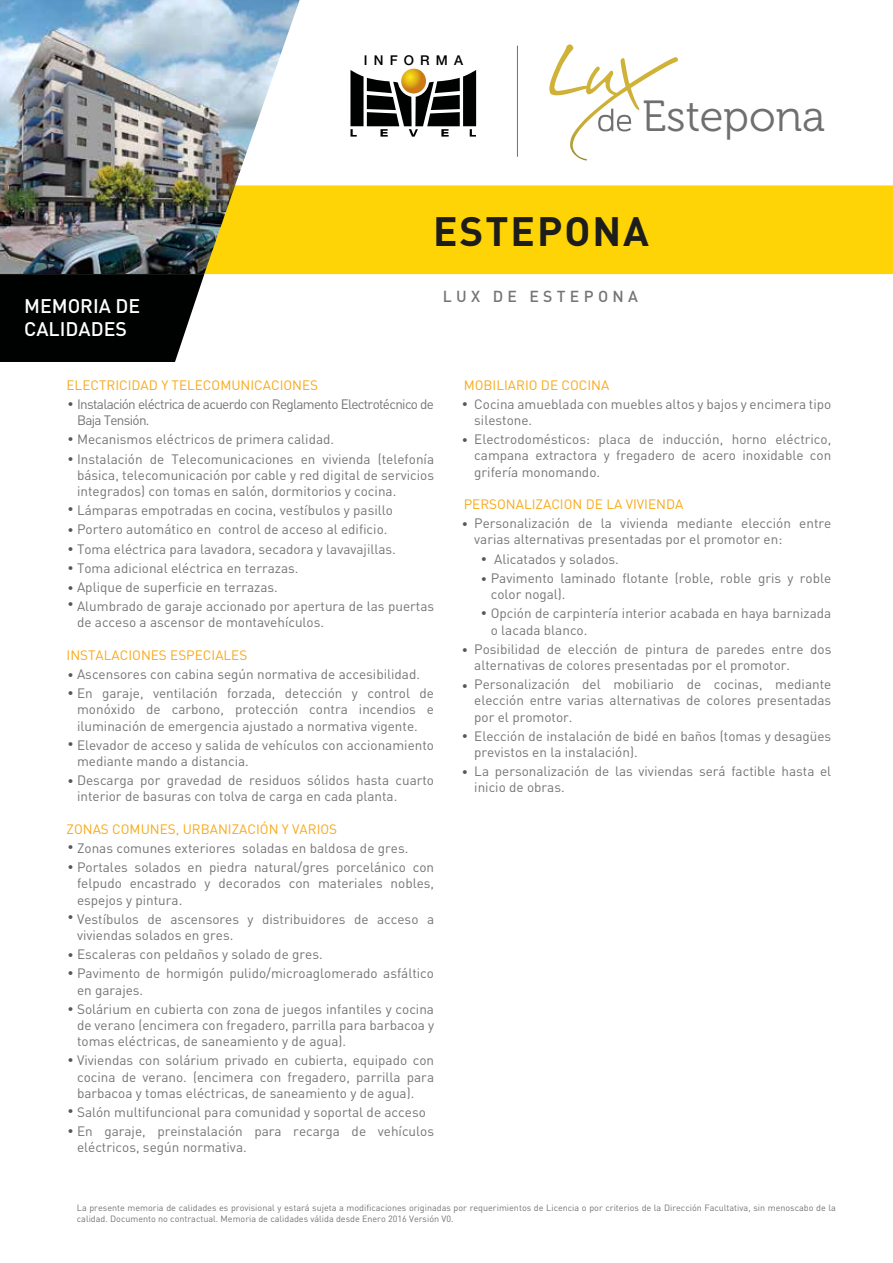
<style>
.page{position:relative;width:893px;height:1263px;background:#fff}
.page>*{position:absolute;margin:0;border:0;box-sizing:border-box;transform-origin:0 0}
.t1{font:43.5px "Museo 300";color:#706f6f}
.t2{font:700 40.5px "DIN Pro";letter-spacing:.05em;color:#1d1d1b}
.t3{font:500 19.5px/23.4px "DIN Pro";color:#fff}
.t4{font:500 15.75px "DIN Pro";letter-spacing:.275em;color:#767376}
.t5{font:13.5px/16.2px "DIN Pro";color:#767376}
.t6{font:13.5px "DIN Pro";color:#f8a917}
.t7{font:13.5px/16.2px "DIN Pro";letter-spacing:-.05em;color:#767376}
.t8{font:500 13.5px "Helvetica Neue LT Std";letter-spacing:.455em;color:#000101}
.t9{font:11.85px/19.8px "DIN Pro";color:#57565b}
.t10{font:9px/10.8px "DIN Pro";color:#767376}
</style>
<div class="page">
<div style="left:300px;top:185px;width:593px;height:89px;background:#ffd406"></div>
<img style="left:0;top:0;width:300px;height:274px">
<svg style="left:0;top:274px;width:204px;height:88px;background:#101111"></svg>
<svg style="left:350px;top:70px;width:126px;height:67px"></svg>
<svg style="left:401px;top:69px;width:25px;height:24px"></svg>
<hr style="left:517px;top:46px;width:1px;height:111px;background:#706f6f">
<svg style="left:549px;top:45px;width:129px;height:116px"></svg>
<p class="t8" style="left:364px;top:52px;width:101px">INFORMA</p>
<h1 class="t1" style="left:642px;top:93px;width:184px">Estepona</h1>
<h3 class="t3" style="left:24px;top:293px;width:118px">MEMORIA DE<br>CALIDADES</h3>
<h2 class="t2" style="left:433px;top:204px;width:218px">ESTEPONA</h2>
<p class="t4" style="left:443px;top:285px;width:197px">LUX DE ESTEPONA</p>
<p class="t6" style="left:67px;top:376px;width:253px">ELECTRICIDAD Y TELECOMUNICACIONES</p>
<p class="t7" style="left:77px;top:395px;width:359px">Instalación eléctrica de acuerdo con Reglamento Electrotécnico de<br>Baja Tensión.</p>
<p class="t5" style="left:77px;top:429px;width:359px;line-height:19.2px">Mecanismos eléctricos de primera calidad.<br>Instalación de Telecomunicaciones en vivienda (telefonía</p>
<p class="t5" style="left:77px;top:466px;width:358px">básica, telecomunicación por cable y red digital de servicios integrados) con tomas en salón, dormitorios y cocina.</p>
<p class="t5" style="left:77px;top:500px;width:359px;line-height:19.2px">Lámparas empotradas en cocina, vestíbulos y pasillo Portero automático en control de acceso al edificio.<br>Toma eléctrica para lavadora, secadora y lavavajillas.<br>Toma adicional eléctrica en terrazas.<br>Aplique de superficie en terrazas.<br>Alumbrado de garaje accionado por apertura de las puertas</p>
<p class="t5" style="left:77px;top:614px;width:249px">de acceso a ascensor de montavehículos.</p>
<p class="t6" style="left:67px;top:646px;width:182px">INSTALACIONES ESPECIALES</p>
<p class="t5" style="left:77px;top:664px;width:359px;line-height:19.2px">Ascensores con cabina según normativa de accesibilidad.<br>En garaje, ventilación forzada, detección y control de</p>
<p class="t5" style="left:77px;top:701px;width:359px">monóxido de carbono, protección contra incendios e iluminación de emergencia ajustado a normativa vigente.</p>
<p class="t5" style="left:77px;top:736px;width:358px">Elevador de acceso y salida de vehículos con accionamiento mediante mando a distancia.</p>
<p class="t5" style="left:77px;top:772px;width:359px">Descarga por gravedad de residuos sólidos hasta cuarto interior de basuras con tolva de carga en cada planta.</p>
<p class="t6" style="left:67px;top:820px;width:272px">ZONAS COMUNES, URBANIZACIÓN Y VARIOS</p>
<p class="t5" style="left:77px;top:838px;width:359px;line-height:19.2px">Zonas comunes exteriores soladas en baldosa de gres.<br>Portales solados en piedra natural/gres porcelánico con</p>
<p class="t5" style="left:77px;top:875px;width:359px">felpudo encastrado y decorados con materiales nobles, espejos y pintura.</p>
<p class="t5" style="left:77px;top:910px;width:359px">Vestíbulos de ascensores y distribuidores de acceso a viviendas solados en gres.</p>
<p class="t5" style="left:77px;top:944px;width:358px;line-height:19.2px">Escaleras con peldaños y solado de gres.<br>Pavimento de hormigón pulido/microaglomerado asfáltico</p>
<p class="t5" style="left:77px;top:979px;width:358px;line-height:19.2px">en garajes.<br>Solárium en cubierta con zona de juegos infantiles y cocina</p>
<p class="t5" style="left:77px;top:1016px;width:359px">de verano (encimera con fregadero, parrilla para barbacoa y tomas eléctricas, de saneamiento y de agua).</p>
<p class="t5" style="left:77px;top:1052px;width:359px;text-align:justify">Viviendas con solárium privado en cubierta, equipado con cocina de verano. (encimera con fregadero, parrilla para barbacoa y tomas eléctricas, de saneamiento y de agua).</p>
<p class="t5" style="left:77px;top:1102px;width:358px;line-height:19.2px">Salón multifuncional para comunidad y soportal de acceso<br>En garaje, preinstalación para recarga de vehículos</p>
<p class="t5" style="left:77px;top:1139px;width:171px">eléctricos, según normativa.</p>
<p class="t9" style="left:68px;top:394px;width:8px">•</p>
<p class="t9" style="left:68px;top:429px;width:8px">• •</p>
<p class="t9" style="left:68px;top:498px;width:8px;text-align:justify">• • • • •</p>
<p class="t9" style="left:68px;top:594px;width:8px">•</p>
<p class="t9" style="left:68px;top:665px;width:8px;line-height:17.7px">• •</p>
<p class="t9" style="left:68px;top:734px;width:8px">•</p>
<p class="t9" style="left:68px;top:770px;width:8px">•</p>
<p class="t9" style="left:68px;top:836px;width:8px">• •</p>
<p class="t9" style="left:68px;top:906px;width:8px">•</p>
<p class="t9" style="left:68px;top:944px;width:8px;line-height:18.6px">• •</p>
<p class="t9" style="left:68px;top:998px;width:8px">•</p>
<p class="t9" style="left:68px;top:1049px;width:8px">•</p>
<p class="t9" style="left:68px;top:1100px;width:8px">• •</p>
<p class="t6" style="left:464px;top:376px;width:147px">MOBILIARIO DE COCINA</p>
<p class="t5" style="left:474px;top:395px;width:359px">Cocina amueblada con muebles altos y bajos y encimera tipo silestone.</p>
<p class="t5" style="left:474px;top:431px;width:359px;text-align:justify">Electrodomésticos: placa de inducción, horno eléctrico, campana extractora y fregadero de acero inoxidable con grifería monomando.</p>
<p class="t6" style="left:464px;top:495px;width:221px">PERSONALIZACION DE LA VIVIENDA</p>
<p class="t5" style="left:474px;top:515px;width:359px">Personalización de la vivienda mediante elección entre varias alternativas presentadas por el promotor en:</p>
<p class="t5" style="left:491px;top:549px;width:342px;line-height:19.2px">Alicatados y solados.<br>Pavimento laminado flotante (roble, roble gris y roble</p>
<p class="t5" style="left:491px;top:584px;width:342px;line-height:19.2px">color nogal).<br>Opción de carpintería interior acabada en haya barnizada</p>
<p class="t5" style="left:474px;top:619px;width:359px;line-height:19.2px;text-indent:16px">o lacada blanco.<br>Posibilidad de elección de pintura de paredes entre dos</p>
<p class="t5" style="left:474px;top:655px;width:359px;line-height:19.2px">alternativas de colores presentadas por el promotor.<br>Personalización del mobiliario de cocinas, mediante</p>
<p class="t5" style="left:474px;top:692px;width:358px">elección entre varias alternativas de colores presentadas por el promotor.</p>
<p class="t5" style="left:474px;top:727px;width:359px">Elección de instalación de bidé en baños (tomas y desagües previstos en la instalación).</p>
<p class="t5" style="left:474px;top:762px;width:359px">La personalización de las viviendas será factible hasta el inicio de obras.</p>
<p class="t9" style="left:462px;top:394px;width:8px">•</p>
<p class="t9" style="left:462px;top:429px;width:8px">•</p>
<p class="t9" style="left:462px;top:513px;width:8px">•</p>
<p class="t9" style="left:481px;top:548px;width:8px">• •</p>
<p class="t9" style="left:481px;top:602px;width:8px">•</p>
<p class="t9" style="left:462px;top:639px;width:8px">•</p>
<p class="t9" style="left:462px;top:675px;width:8px">•</p>
<p class="t9" style="left:462px;top:725px;width:8px">•</p>
<p class="t9" style="left:462px;top:761px;width:8px">•</p>
<p class="t10" style="left:77px;top:1202px;width:761px">La presente memoria de calidades es provisional y estará sujeta a modificaciones originadas por requerimientos de Licencia o por criterios de la Dirección Facultativa, sin menoscabo de la calidad. Documento no contractual. Memoria de calidades válida desde Enero 2016 Versión V0.</p>
</div>
